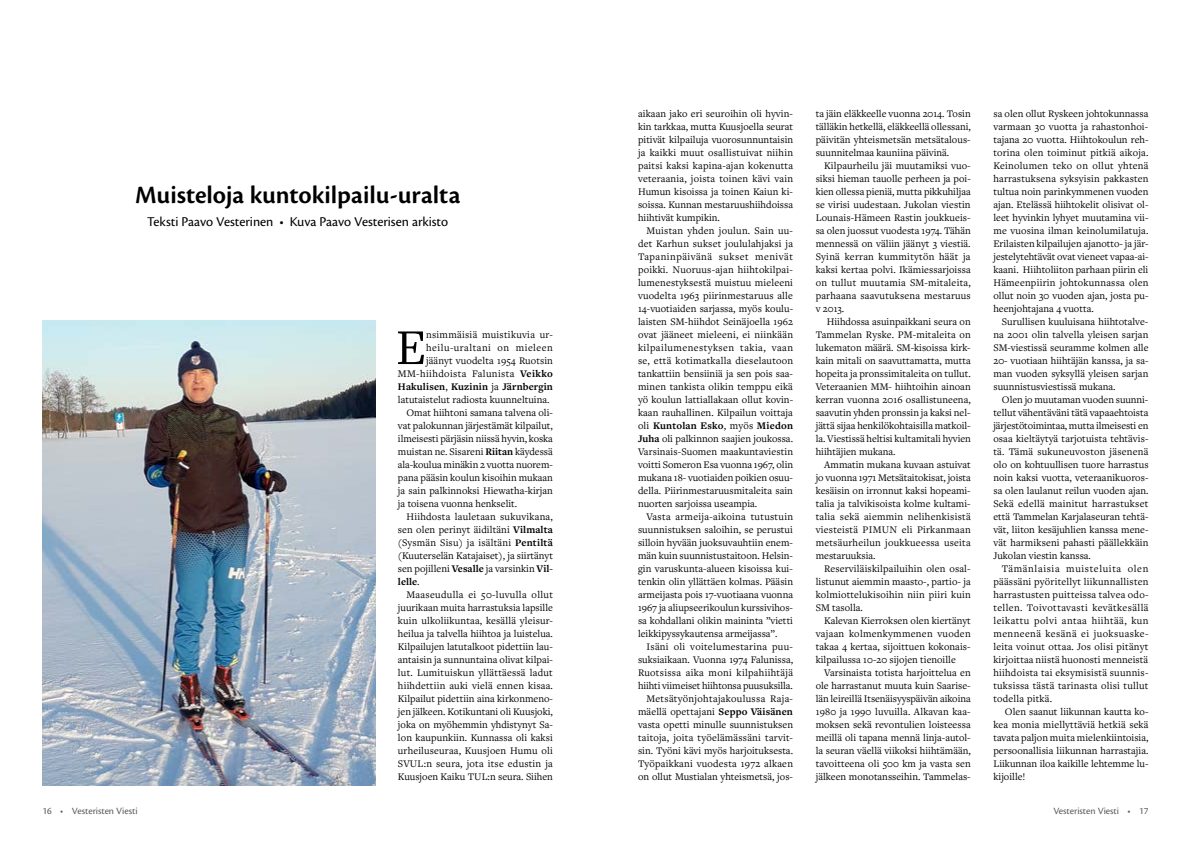
<style>
.page{position:relative;width:1191px;height:842px;background:#fff}
.page>*{position:absolute;margin:0;border:0;box-sizing:border-box;transform-origin:0 0}
.t1{font:52.1px "Freight Text Pro";color:#000}
.t2{font:600 26px "Cronos Pro";color:#000}
.t3{font:14px "Cronos Pro";letter-spacing:-.005em;color:#000}
.t4{font:10.5px/13px "Freight Text Pro";color:#000;text-align:justify}
.t5{font:10.5px "Freight Text Pro";letter-spacing:.02em;color:#000}
.t6{font:700 10.5px "Freight Text Pro";letter-spacing:.01em;color:#000}
.t7{font:10.5px "Freight Text Pro";letter-spacing:.035em;color:#000}
.t8{font:10.5px "Freight Text Pro";letter-spacing:.03em;color:#000}
.t9{font:10.5px "Freight Text Pro";letter-spacing:.025em;color:#000}
.t10{font:10.5px "Freight Text Pro";letter-spacing:.045em;color:#000}
.t11{font:10px "Cronos Pro";letter-spacing:-.005em;color:#58595b}
.s1{font-weight:700}
.s2{font-weight:400}
</style>
<div class="page">
<img style="left:43px;top:320px;width:332px;height:465px">
<h2 class="t2" style="left:135px;top:180px;width:327px">Muisteloja kuntokilpailu-uralta</h2>
<h3 class="t3" style="left:147px;top:213px;width:302px">Teksti Paavo Vesterinen • Kuva Paavo Vesterisen arkisto</h3>
<h1 class="t1" style="left:396px;top:313px;width:32px">E</h1>
<p class="t9" style="left:426px;top:328px;width:128px">nsimmäisiä muistikuvia ur-</p>
<p class="t10" style="left:426px;top:341px;width:128px">heilu-uraltani on mieleen</p>
<p class="t4" style="left:426px;top:354px;width:128px">jäänyt vuodelta 1954 Ruotsin</p>
<p class="t7" style="left:398px;top:367px;width:157px">MM-hiihdoista Falunista <span class="s1">Veikko</span></p>
<p class="t6" style="left:398px;top:380px;width:156px">Hakulisen<span class="s2">,</span> Kuzinin <span class="s2">ja</span> Järnbergin</p>
<p class="t4" style="left:398px;top:393px;width:153px">latutaistelut radiosta kuunneltuina.</p>
<p class="t4" style="left:406px;top:406px;width:148px">Omat hiihtoni samana talvena oli-</p>
<p class="t4" style="left:398px;top:419px;width:156px">vat palokunnan järjestämät kilpailut,</p>
<p class="t4" style="left:398px;top:432px;width:156px">ilmeisesti pärjäsin niissä hyvin, koska</p>
<p class="t4" style="left:398px;top:445px;width:156px">muistan ne. Sisareni <span class="s1">Riitan</span> käydessä</p>
<p class="t4" style="left:398px;top:458px;width:156px">ala-koulua minäkin 2 vuotta nuorem-</p>
<p class="t4" style="left:398px;top:471px;width:156px">pana pääsin koulun kisoihin mukaan</p>
<p class="t4" style="left:398px;top:484px;width:156px">ja sain palkinnoksi Hiewatha-kirjan</p>
<p class="t4" style="left:398px;top:497px;width:121px">ja toisena vuonna henkselit.</p>
<p class="t5" style="left:406px;top:510px;width:148px">Hiihdosta lauletaan sukuvikana,</p>
<p class="t4" style="left:398px;top:523px;width:156px">sen olen perinyt äidiltäni <span class="s1">Vilmalta</span></p>
<p class="t5" style="left:398px;top:536px;width:156px">(Sysmän Sisu) ja isältäni <span class="s1">Pentiltä</span></p>
<p class="t4" style="left:398px;top:549px;width:156px">(Kuuterselän Katajaiset), ja siirtänyt</p>
<p class="t4" style="left:398px;top:562px;width:157px">sen pojilleni <span class="s1">Vesalle</span> ja varsinkin <span class="s1">Vil-</span></p>
<p class="t6" style="left:398px;top:575px;width:23px">lelle<span class="s2">.</span></p>
<p class="t8" style="left:406px;top:588px;width:148px">Maaseudulla ei 50-luvulla ollut</p>
<p class="t4" style="left:398px;top:601px;width:156px">juurikaan muita harrastuksia lapsille</p>
<p class="t4" style="left:398px;top:614px;width:156px">kuin ulkoliikuntaa, kesällä yleisur-</p>
<p class="t4" style="left:398px;top:627px;width:156px">heilua ja talvella hiihtoa ja luistelua.</p>
<p class="t4" style="left:398px;top:640px;width:156px">Kilpailujen latutalkoot pidettiin lau-</p>
<p class="t4" style="left:398px;top:653px;width:156px">antaisin ja sunnuntaina olivat kilpai-</p>
<p class="t5" style="left:398px;top:666px;width:156px">lut. Lumituiskun yllättäessä ladut</p>
<p class="t5" style="left:398px;top:679px;width:157px">hiihdettiin auki vielä ennen kisaa.</p>
<p class="t4" style="left:398px;top:692px;width:156px">Kilpailut pidettiin aina kirkonmeno-</p>
<p class="t4" style="left:398px;top:705px;width:156px">jen jälkeen. Kotikuntani oli Kuusjoki,</p>
<p class="t4" style="left:398px;top:718px;width:156px">joka on myöhemmin yhdistynyt Sa-</p>
<p class="t4" style="left:398px;top:731px;width:156px">lon kaupunkiin. Kunnassa oli kaksi</p>
<p class="t4" style="left:398px;top:744px;width:156px">urheiluseuraa, Kuusjoen Humu oli</p>
<p class="t5" style="left:398px;top:757px;width:156px">SVUL:n seura, jota itse edustin ja</p>
<p class="t4" style="left:398px;top:770px;width:156px">Kuusjoen Kaiku TUL:n seura. Siihen</p>
<p class="t4" style="left:638px;top:107px;width:157px">aikaan jako eri seuroihin oli hyvin&shy;kin tarkkaa, mutta Kuusjoella seurat pitivät kilpailuja vuorosunnuntaisin ja kaikki muut osallistuivat niihin paitsi kaksi kapina-ajan kokenutta veteraania, joista toinen kävi vain Humun kisoissa ja toinen Kaiun ki&shy;soissa. Kunnan mestaruushiihdoissa hiihtivät kumpikin.</p>
<p class="t4" style="left:638px;top:224px;width:157px;text-indent:9px">Muistan yhden joulun. Sain uu&shy;det Karhun sukset joululahjaksi ja Tapaninpäivänä sukset menivät poikki. Nuoruus-ajan hiihtokilpai&shy;lumenestyksestä muistuu mieleeni vuodelta 1963 piirinmestaruus alle 14-vuotiaiden sarjassa, myös koulu&shy;laisten SM-hiihdot Seinäjoella 1962 ovat jääneet mieleeni, ei niinkään kilpailumenestyksen takia, vaan se, että kotimatkalla dieselautoon tankattiin bensiiniä ja sen pois saa&shy;minen tankista olikin temppu eikä yö koulun lattiallakaan ollut kovin&shy;kaan rauhallinen. Kilpailun voittaja oli <span class="s1">Kuntolan Esko</span>, myös <span class="s1">Miedon Juha</span> oli palkinnon saajien joukossa.<br>Varsinais-Suomen maakuntaviestin voitti Someron Esa vuonna 1967, olin mukana 18- vuotiaiden poikien osuu&shy;della. Piirinmestaruusmitaleita sain nuorten sarjoissa useampia.</p>
<p class="t4" style="left:638px;top:510px;width:157px;text-indent:9px">Vasta armeija-aikoina tutustuin suunnistuksen saloihin, se perustui silloin hyvään juoksuvauhtiin enem&shy;män kuin suunnistustaitoon. Helsin&shy;gin varuskunta-alueen kisoissa kui&shy;tenkin olin yllättäen kolmas. Pääsin armeijasta pois 17-vuotiaana vuonna 1967 ja aliupseerikoulun kurssivihos&shy;sa kohdallani olikin maininta ”vietti leikkipyssykautensa armeijassa”.</p>
<p class="t4" style="left:638px;top:640px;width:157px;text-align:right">Isäni oli voitelumestarina puu&shy;suksiaikaan. Vuonna 1974 Falunissa, Ruotsissa aika moni kilpahiihtäjä hiihti viimeiset hiihtonsa puusuksilla.<br>Metsätyönjohtajakoulussa Raja&shy;mäellä opettajani <span class="s1">Seppo Väisänen </span>vasta opetti minulle suunnistuksen taitoja, joita työelämässäni tarvit&shy;sin. Työni kävi myös harjoituksesta.<br>Työpaikkani vuodesta 1972 alkaen on ollut Mustialan yhteismetsä, jos-</p>
<p class="t4" style="left:815px;top:107px;width:157px">ta jäin eläkkeelle vuonna 2014. Tosin tälläkin hetkellä, eläkkeellä ollessani, päivitän yhteismetsän metsätalous&shy;suunnitelmaa kauniina päivinä.</p>
<p class="t4" style="left:815px;top:159px;width:156px;text-indent:9px">Kilpaurheilu jäi muutamiksi vuo&shy;siksi hieman tauolle perheen ja poi&shy;kien ollessa pieniä, mutta pikkuhiljaa se virisi uudestaan. Jukolan viestin Lounais-Hämeen Rastin joukkueis&shy;sa olen juossut vuodesta 1974. Tähän mennessä on väliin jäänyt 3 viestiä.<br>Syinä kerran kummitytön häät ja kaksi kertaa polvi. Ikämiessarjoissa on tullut muutamia SM-mitaleita, parhaana saavutuksena mestaruus v 2013.</p>
<p class="t4" style="left:815px;top:315px;width:157px;text-indent:11px">Hiihdossa asuinpaikkani seura on Tammelan Ryske. PM-mitaleita on lukematon määrä. SM-kisoissa kirk&shy;kain mitali on saavuttamatta, mutta hopeita ja pronssimitaleita on tullut.<br>Veteraanien MM- hiihtoihin ainoan kerran vuonna 2016 osallistuneena, saavutin yhden pronssin ja kaksi nel&shy;jättä sijaa henkilökohtaisilla matkoil&shy;la. Viestissä heltisi kultamitali hyvien hiihtäjien mukana.</p>
<p class="t4" style="left:815px;top:458px;width:156px;text-indent:9px">Ammatin mukana kuvaan astuivat jo vuonna 1971 Metsätaitokisat, joista kesäisin on irronnut kaksi hopeami&shy;talia ja talvikisoista kolme kultami&shy;talia sekä aiemmin nelihenkisistä viesteistä PIMUN eli Pirkanmaan metsäurheilun joukkueessa useita mestaruuksia.</p>
<p class="t4" style="left:815px;top:562px;width:157px;text-indent:9px">Reserviläiskilpailuihin olen osal&shy;listunut aiemmin maasto-, partio- ja kolmiottelukisoihin niin piiri kuin SM tasolla.</p>
<p class="t4" style="left:815px;top:614px;width:156px;text-indent:9px">Kalevan Kierroksen olen kiertänyt vajaan kolmenkymmenen vuoden takaa 4 kertaa, sijoittuen kokonais&shy;kilpailussa 10-20 sijojen tienoille</p>
<p class="t4" style="left:815px;top:666px;width:156px;text-indent:9px">Varsinaista totista harjoittelua en ole harrastanut muuta kuin Saarise&shy;län leireillä Itsenäisyyspäivän aikoina 1980 ja 1990 luvuilla. Alkavan kaa&shy;moksen sekä revontulien loisteessa meillä oli tapana mennä linja-autol&shy;la seuran väellä viikoksi hiihtämään, tavoitteena oli 500 km ja vasta sen jälkeen monotansseihin. Tammelas-</p>
<p class="t4" style="left:993px;top:107px;width:157px">sa olen ollut Ryskeen johtokunnassa varmaan 30 vuotta ja rahastonhoi&shy;tajana 20 vuotta. Hiihtokoulun reh&shy;torina olen toiminut pitkiä aikoja.<br>Keinolumen teko on ollut yhtenä harrastuksena syksyisin pakkasten tultua noin parinkymmenen vuoden ajan. Etelässä hiihtokelit olisivat ol&shy;leet hyvinkin lyhyet muutamina vii&shy;me vuosina ilman keinolumilatuja.<br>Erilaisten kilpailujen ajanotto- ja jär&shy;jestelytehtävät ovat vieneet vapaa-ai&shy;kaani. Hiihtoliiton parhaan piirin eli Hämeenpiirin johtokunnassa olen ollut noin 30 vuoden ajan, josta pu&shy;heenjohtajana 4 vuotta.</p>
<p class="t4" style="left:993px;top:315px;width:156px;text-indent:9px">Surullisen kuuluisana hiihtotalve&shy;na 2001 olin talvella yleisen sarjan SM-viestissä seuramme kolmen alle 20- vuotiaan hiihtäjän kanssa, ja sa&shy;man vuoden syksyllä yleisen sarjan suunnistusviestissä mukana.</p>
<p class="t4" style="left:993px;top:393px;width:157px;text-indent:9px">Olen jo muutaman vuoden suunni&shy;tellut vähentäväni tätä vapaaehtoista järjestötoimintaa, mutta ilmeisesti en osaa kieltäytyä tarjotuista tehtävis&shy;tä. Tämä sukuneuvoston jäsenenä olo on kohtuullisen tuore harrastus noin kaksi vuotta, veteraanikuoros&shy;sa olen laulanut reilun vuoden ajan.<br>Sekä edellä mainitut harrastukset että Tammelan Karjalaseuran tehtä&shy;vät, liiton kesäjuhlien kanssa mene&shy;vät harmikseni pahasti päällekkäin Jukolan viestin kanssa.</p>
<p class="t4" style="left:993px;top:562px;width:157px;text-indent:9px">Tämänlaisia muisteluita olen päässäni pyöritellyt liikunnallisten harrastusten puitteissa talvea odo&shy;tellen. Toivottavasti kevätkesällä leikattu polvi antaa hiihtää, kun menneenä kesänä ei juoksuaske&shy;leita voinut ottaa. Jos olisi pitänyt kirjoittaa niistä huonosti menneistä hiihdoista tai eksymisistä suunnis&shy;tuksissa tästä tarinasta olisi tullut todella pitkä.</p>
<p class="t4" style="left:993px;top:705px;width:157px;text-indent:12px">Olen saanut liikunnan kautta ko&shy;kea monia miellyttäviä hetkiä sekä tavata paljon muita mielenkiintoisia, persoonallisia liikunnan harrastajia.<br>Liikunnan iloa kaikille lehtemme lu&shy;kijoille!</p>
<p class="t11" style="left:43px;top:805px;width:97px">16 • Vesteristen Viesti</p>
<p class="t11" style="left:1053px;top:805px;width:97px">Vesteristen Viesti • 17</p>
</div>
